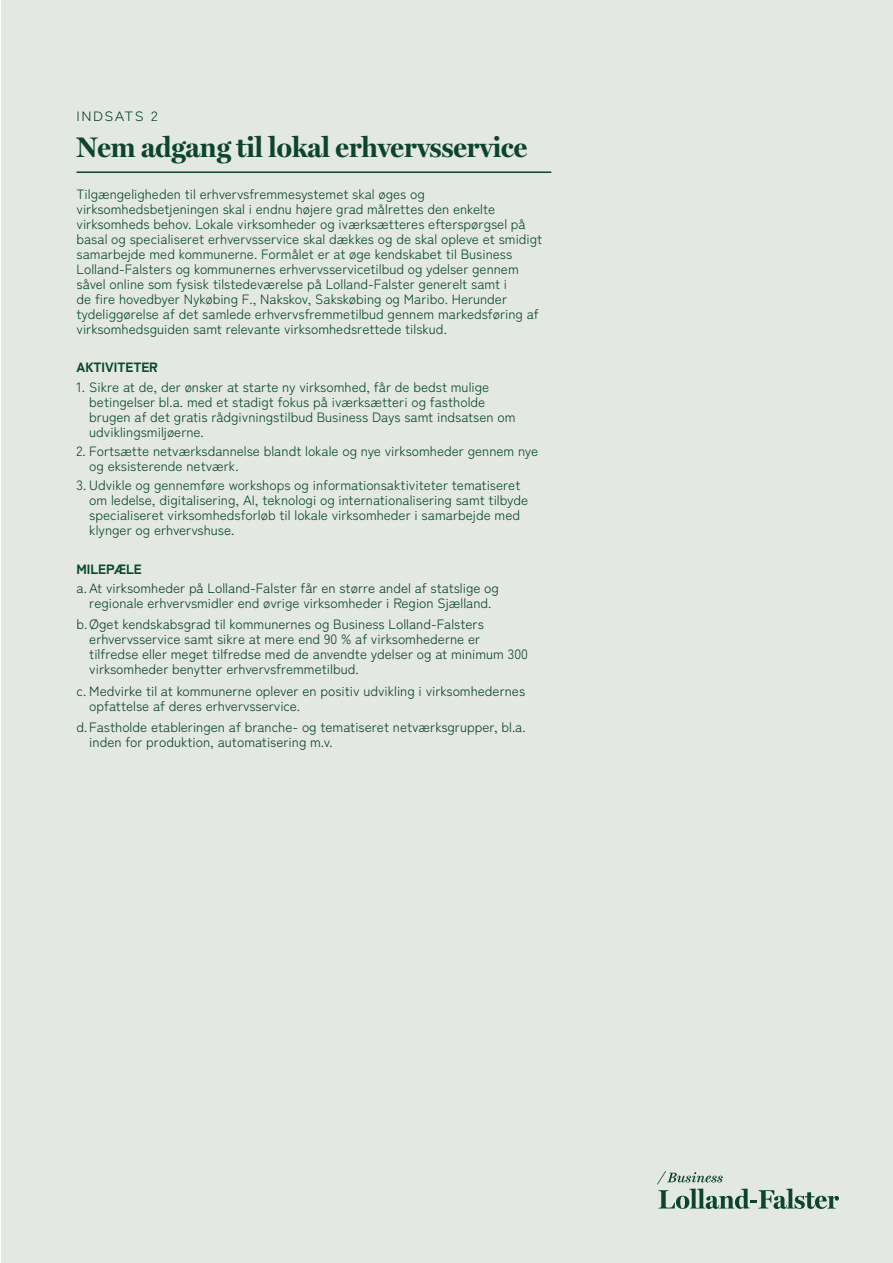
<style>
.page{position:relative;width:893px;height:1263px;background:#fff}
.page>*{position:absolute;margin:0;border:0;box-sizing:border-box;transform-origin:0 0}
.t1{font:700 28.5px "Miller Display";color:#0c4431}
.t2{font:13.5px/15px "Zen Kaku Gothic New";color:#0a4a28}
.t3{font:13.5px/15px "Zen Kaku Gothic New";color:#0c4431}
.t4{font:900 13.5px "Zen Kaku Gothic New";color:#0a4a28}
.t5{font:13.5px "Zen Kaku Gothic New";letter-spacing:.1em;color:#0c4431;scale:1.1 1}
</style>
<div class="page">
<div style="left:1px;top:0;width:892px;height:1263px;background:#e4e8e3"></div>
<svg style="left:657px;top:1171px;width:182px;height:38px"></svg>
<hr style="left:77px;top:171px;width:474px;height:2px;background:#0c4431">
<p class="t5" style="left:77px;top:108px;width:75px">INDSATS 2</p>
<h1 class="t1" style="left:77px;top:130px;width:452px">Nem adgang til lokal erhvervsservice</h1>
<p class="t2" style="left:77px;top:186px;width:467px">Tilgængeligheden til erhvervsfremmesystemet skal øges og virksomhedsbetjeningen skal i endnu højere grad målrettes den enkelte virksomheds behov. Lokale virksomheder og iværksætteres efterspørgsel på basal og specialiseret erhvervsservice skal dækkes og de skal opleve et smidigt samarbejde med kommunerne. Formålet er at øge kendskabet til Business Lolland-Falsters og kommunernes erhvervsservicetilbud og ydelser gennem såvel online som fysisk tilstedeværelse på Lolland-Falster generelt samt i<br>de fire hovedbyer Nykøbing F., Nakskov, Sakskøbing og Maribo. Herunder tydeliggørelse af det samlede erhvervsfremmetilbud gennem markedsføring af virksomhedsguiden samt relevante virksomhedsrettede tilskud.</p>
<p class="t4" style="left:77px;top:359px;width:83px">AKTIVITETER</p>
<p class="t2" style="left:89px;top:379px;width:428px;text-indent:-13px">1. Sikre at de, der ønsker at starte ny virksomhed, får de bedst mulige betingelser bl.a. med et stadigt fokus på iværksætteri og fastholde brugen af det gratis rådgivningstilbud Business Days samt indsatsen om udviklingsmiljøerne.</p>
<p class="t2" style="left:89px;top:443px;width:450px;text-indent:-13px">2. Fortsætte netværksdannelse blandt lokale og nye virksomheder gennem nye og eksisterende netværk.</p>
<p class="t2" style="left:89px;top:478px;width:440px;text-indent:-13px">3. Udvikle og gennemføre workshops og informationsaktiviteter tematiseret om ledelse, digitalisering, AI, teknologi og internationalisering samt tilbyde specialiseret virksomhedsforløb til lokale virksomheder i samarbejde med klynger og erhvervshuse.</p>
<p class="t4" style="left:77px;top:560px;width:67px">MILEPÆLE</p>
<p class="t3" style="left:77px;top:580px;width:424px;text-align:center">a. At virksomheder på Lolland-Falster får en større andel af statslige og regionale erhvervsmidler end øvrige virksomheder i Region Sjælland.</p>
<p class="t3" style="left:89px;top:617px;width:440px;text-indent:-13px">b.Øget kendskabsgrad til kommunernes og Business Lolland-Falsters erhvervsservice samt sikre at mere end 90 % af virksomhederne er tilfredse eller meget tilfredse med de anvendte ydelser og at minimum 300 virksomheder benytter erhvervsfremmetilbud.</p>
<p class="t3" style="left:89px;top:683px;width:437px;text-indent:-13px">c. Medvirke til at kommunerne oplever en positiv udvikling i virksomhedernes opfattelse af deres erhvervsservice.</p>
<p class="t3" style="left:89px;top:720px;width:438px;text-indent:-13px">d.Fastholde etableringen af branche- og tematiseret netværksgrupper, bl.a. inden for produktion, automatisering m.v.</p>
</div>
